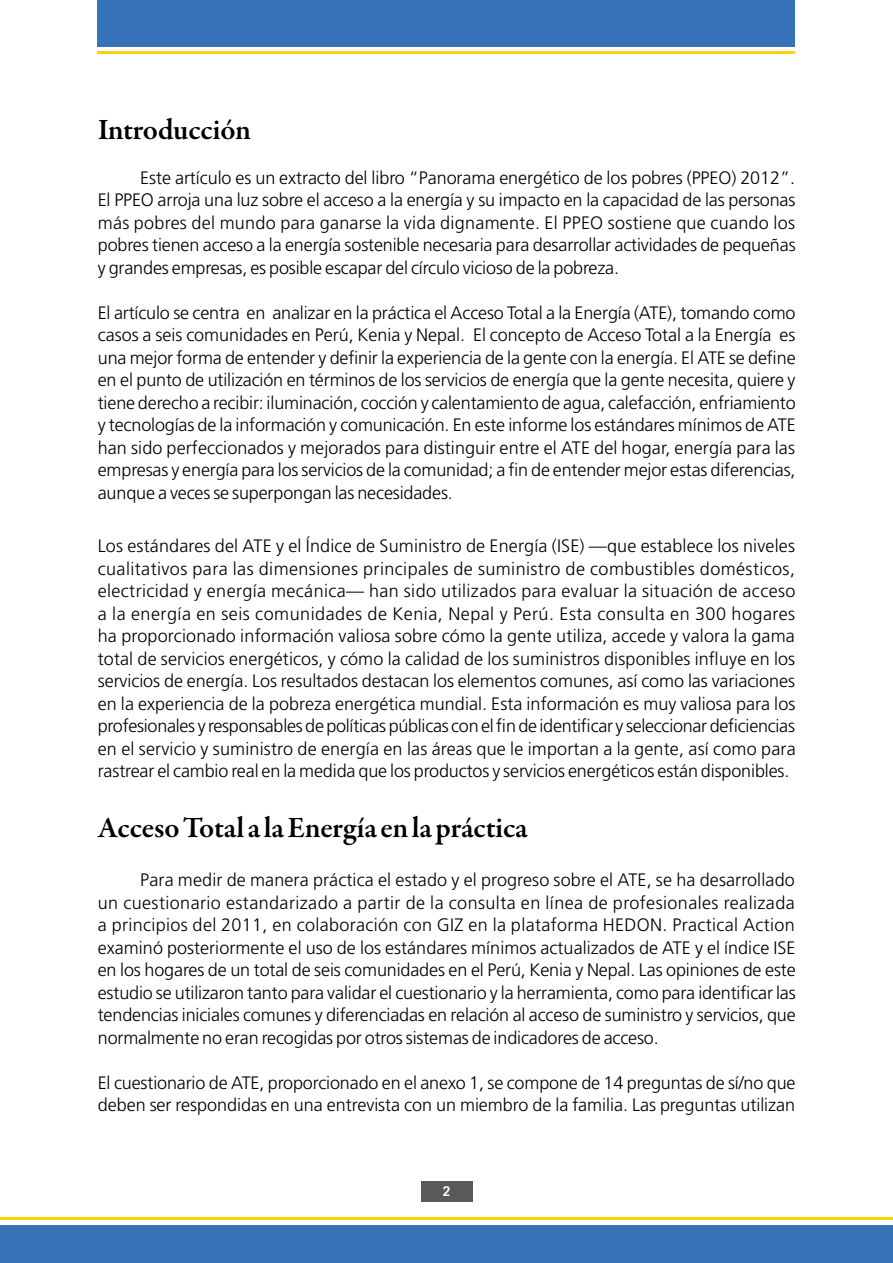
<style>
.page{position:relative;width:893px;height:1263px;background:#fff}
.page>*{position:absolute;margin:0;border:0;box-sizing:border-box;transform-origin:0 0}
.t1{font:600 30px "Garamond Premr Pro";letter-spacing:-.005em;color:#000}
.t2{font:300 18px/22.5px "Frutiger";letter-spacing:-.01em;color:#000;text-align:justify}
.t3{font:700 13.5px "Trade Gothic";color:#fff}
</style>
<div class="page">
<div style="left:421px;top:1181px;width:51px;height:20px;background:#58595b"></div>
<div style="left:0;top:1225px;width:893px;height:38px;background:#3773b9"></div>
<div style="left:98px;top:0;width:697px;height:47px;background:#3773b9"></div>
<hr style="left:0;top:1216px;width:893px;height:3px;background:#ffd200">
<hr style="left:98px;top:51px;width:697px;height:3px;background:#ffd200">
<h1 class="t1" style="left:98px;top:111px;width:155px">Introducción</h1>
<p class="t2" style="left:98px;top:167px;width:699px;text-indent:43px">Este artículo es un extracto del libro “Panorama energético de los pobres (PPEO) 2012”.<br>El PPEO arroja una luz sobre el acceso a la energía y su impacto en la capacidad de las personas más pobres del mundo para ganarse la vida dignamente. El PPEO sostiene que cuando los pobres tienen acceso a la energía sostenible necesaria para desarrollar actividades de pequeñas y grandes empresas, es posible escapar del círculo vicioso de la pobreza.</p>
<p class="t2" style="left:98px;top:302px;width:699px">El artículo se centra en analizar en la práctica el Acceso Total a la Energía (ATE), tomando como casos a seis comunidades en Perú, Kenia y Nepal. El concepto de Acceso Total a la Energía es una mejor forma de entender y definir la experiencia de la gente con la energía. El ATE se define en el punto de utilización en términos de los servicios de energía que la gente necesita, quiere y tiene derecho a recibir: iluminación, cocción y calentamiento de agua, calefacción, enfriamiento y tecnologías de la información y comunicación. En este informe los estándares mínimos de ATE han sido perfeccionados y mejorados para distinguir entre el ATE del hogar, energía para las empresas y energía para los servicios de la comunidad; a fin de entender mejor estas diferencias, aunque a veces se superpongan las necesidades.</p>
<p class="t2" style="left:98px;top:535px;width:699px">Los estándares del ATE y el Índice de Suministro de Energía (ISE) —que establece los niveles cualitativos para las dimensiones principales de suministro de combustibles domésticos, electricidad y energía mecánica— han sido utilizados para evaluar la situación de acceso a la energía en seis comunidades de Kenia, Nepal y Perú. Esta consulta en 300 hogares ha proporcionado información valiosa sobre cómo la gente utiliza, accede y valora la gama total de servicios energéticos, y cómo la calidad de los suministros disponibles influye en los servicios de energía. Los resultados destacan los elementos comunes, así como las variaciones en la experiencia de la pobreza energética mundial. Esta información es muy valiosa para los profesionales y responsables de políticas públicas con el fin de identificar y seleccionar deficiencias en el servicio y suministro de energía en las áreas que le importan a la gente, así como para rastrear el cambio real en la medida que los productos y servicios energéticos están disponibles.</p>
<h1 class="t1" style="left:98px;top:809px;width:431px">Acceso Total a la Energía en la práctica</h1>
<p class="t2" style="left:98px;top:869px;width:699px;text-indent:43px">Para medir de manera práctica el estado y el progreso sobre el ATE, se ha desarrollado un cuestionario estandarizado a partir de la consulta en línea de profesionales realizada a principios del 2011, en colaboración con GIZ en la plataforma HEDON. Practical Action examinó posteriormente el uso de los estándares mínimos actualizados de ATE y el índice ISE en los hogares de un total de seis comunidades en el Perú, Kenia y Nepal. Las opiniones de este estudio se utilizaron tanto para validar el cuestionario y la herramienta, como para identificar las tendencias iniciales comunes y diferenciadas en relación al acceso de suministro y servicios, que normalmente no eran recogidas por otros sistemas de indicadores de acceso.</p>
<p class="t2" style="left:98px;top:1071px;width:699px">El cuestionario de ATE, proporcionado en el anexo 1, se compone de 14 preguntas de sí/no que deben ser respondidas en una entrevista con un miembro de la familia. Las preguntas utilizan</p>
<p class="t3" style="left:443px;top:1183px;width:9px">2</p>
</div>
